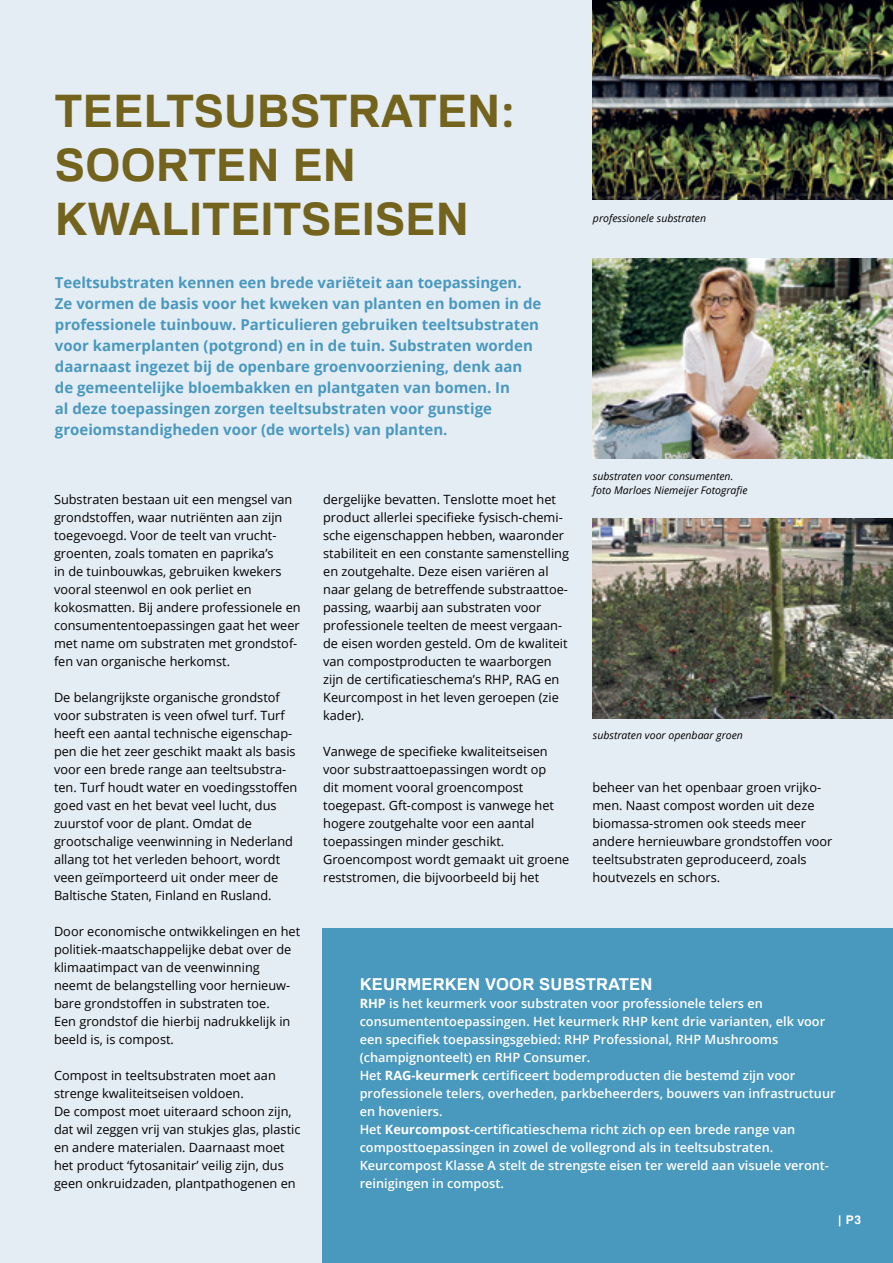
<style>
.page{position:relative;width:893px;height:1263px;background:#e5edf4}
.page>*{position:absolute;margin:0;border:0;box-sizing:border-box;transform-origin:0 0}
.t1{font:700 45px/54px "Familiar Pro";letter-spacing:.01em;color:#73631d}
.t2{font:700 16.5px "Familiar Pro";letter-spacing:.015em;color:#fff}
.t3{font:700 15px/21px "Open Sans";color:#4998be}
.t4{font:12.75px/18px "Open Sans";color:#000}
.t5{font:600 12.75px/18px "Open Sans";color:#fff}
.t6{font:700 12px "Familiar Pro";color:#fff}
.t7{font:italic 10.5px/14.2px "Open Sans";color:#000}
.s1{font-weight:700}
</style>
<div class="page">
<div style="left:322px;top:929px;width:571px;height:334px;background:#4998be"></div>
<img style="left:592px;top:0;width:301px;height:200px">
<img style="left:592px;top:259px;width:301px;height:200px">
<img style="left:592px;top:519px;width:301px;height:199px">
<h1 class="t1" style="left:55px;top:83px;width:462px">TEELTSUBSTRATEN:<br>SOORTEN EN<br>KWALITEITSEISEN</h1>
<p class="t3" style="left:55px;top:272px;width:488px">Teeltsubstraten kennen een brede variëteit aan toepassingen.<br>Ze vormen de basis voor het kweken van planten en bomen in de professionele tuinbouw. Particulieren gebruiken teeltsubstraten voor kamerplanten (potgrond) en in de tuin. Substraten worden daarnaast ingezet bij de openbare groenvoorziening, denk aan de gemeentelijke bloembakken en plantgaten van bomen. In<br>al deze toepassingen zorgen teeltsubstraten voor gunstige groeiomstandigheden voor (de wortels) van planten.</p>
<p class="t7" style="left:593px;top:211px;width:115px">professionele substraten</p>
<p class="t4" style="left:54px;top:490px;width:248px">Substraten bestaan uit een mengsel van grondstoffen, waar nutriënten aan zijn toegevoegd. Voor de teelt van vrucht&shy;groenten, zoals tomaten en paprika’s<br>in de tuinbouwkas, gebruiken kwekers vooral steenwol en ook perliet en kokosmatten. Bij andere professionele en consumententoepassingen gaat het weer met name om substraten met grondstof&shy;fen van organische herkomst.</p>
<p class="t4" style="left:54px;top:688px;width:245px">De belangrijkste organische grondstof voor substraten is veen ofwel turf. Turf heeft een aantal technische eigenschap&shy;pen die het zeer geschikt maakt als basis voor een brede range aan teeltsubstra&shy;ten. Turf houdt water en voedingsstoffen goed vast en het bevat veel lucht, dus zuurstof voor de plant. Omdat de grootschalige veenwinning in Nederland allang tot het verleden behoort, wordt veen geïmporteerd uit onder meer de Baltische Staten, Finland en Rusland.</p>
<p class="t4" style="left:54px;top:922px;width:248px">Door economische ontwikkelingen en het politiek-maatschappelijke debat over de klimaatimpact van de veenwinning neemt de belangstelling voor hernieuw&shy;bare grondstoffen in substraten toe.<br>Een grondstof die hierbij nadrukkelijk in beeld is, is compost.</p>
<p class="t4" style="left:54px;top:1066px;width:248px">Compost in teeltsubstraten moet aan strenge kwaliteitseisen voldoen.<br>De compost moet uiteraard schoon zijn, dat wil zeggen vrij van stukjes glas, plastic en andere materialen. Daarnaast moet het product ‘fytosanitair’ veilig zijn, dus geen onkruidzaden, plantpathogenen en</p>
<p class="t4" style="left:323px;top:490px;width:247px">dergelijke bevatten. Tenslotte moet het product allerlei specifieke fysisch-chemi&shy;sche eigenschappen hebben, waaronder stabiliteit en een constante samenstelling en zoutgehalte. Deze eisen variëren al naar gelang de betreffende substraattoe&shy;passing, waarbij aan substraten voor professionele teelten de meest vergaan&shy;de eisen worden gesteld. Om de kwaliteit van compostproducten te waarborgen zijn de certificatieschema’s RHP, RAG en Keurcompost in het leven geroepen (zie kader).</p>
<p class="t4" style="left:323px;top:742px;width:248px">Vanwege de specifieke kwaliteitseisen voor substraattoepassingen wordt op<br>dit moment vooral groencompost toegepast. Gft-compost is vanwege het hogere zoutgehalte voor een aantal toepassingen minder geschikt.<br>Groencompost wordt gemaakt uit groene reststromen, die bijvoorbeeld bij het</p>
<p class="t7" style="left:593px;top:469px;width:156px">substraten voor consumenten. foto Marloes Niemeijer Fotografie</p>
<p class="t7" style="left:593px;top:728px;width:152px">substraten voor openbaar groen</p>
<p class="t4" style="left:592px;top:778px;width:242px">beheer van het openbaar groen vrijko&shy;men. Naast compost worden uit deze biomassa-stromen ook steeds meer andere hernieuwbare grondstoffen voor teeltsubstraten geproduceerd, zoals houtvezels en schors.</p>
<p class="t2" style="left:360px;top:974px;width:294px">KEURMERKEN VOOR SUBSTRATEN</p>
<p class="t5" style="left:360px;top:994px;width:477px"><span class="s1">RHP</span> is het keurmerk voor substraten voor professionele telers en consumententoepassingen. Het keurmerk RHP kent drie varianten, elk voor een specifiek toepassingsgebied: RHP Professional, RHP Mushrooms (champignonteelt) en RHP Consumer.<br>Het <span class="s1">RAG-keurmerk</span> certificeert bodemproducten die bestemd zijn voor professionele telers, overheden, parkbeheerders, bouwers van infrastructuur en hoveniers.<br>Het <span class="s1">Keurcompost</span>-certificatieschema richt zich op een brede range van composttoepassingen in zowel de vollegrond als in teeltsubstraten.<br>Keurcompost Klasse A stelt de strengste eisen ter wereld aan visuele veront&shy;reinigingen in compost.</p>
<p class="t6" style="left:838px;top:1212px;width:25px">| P3</p>
</div>
